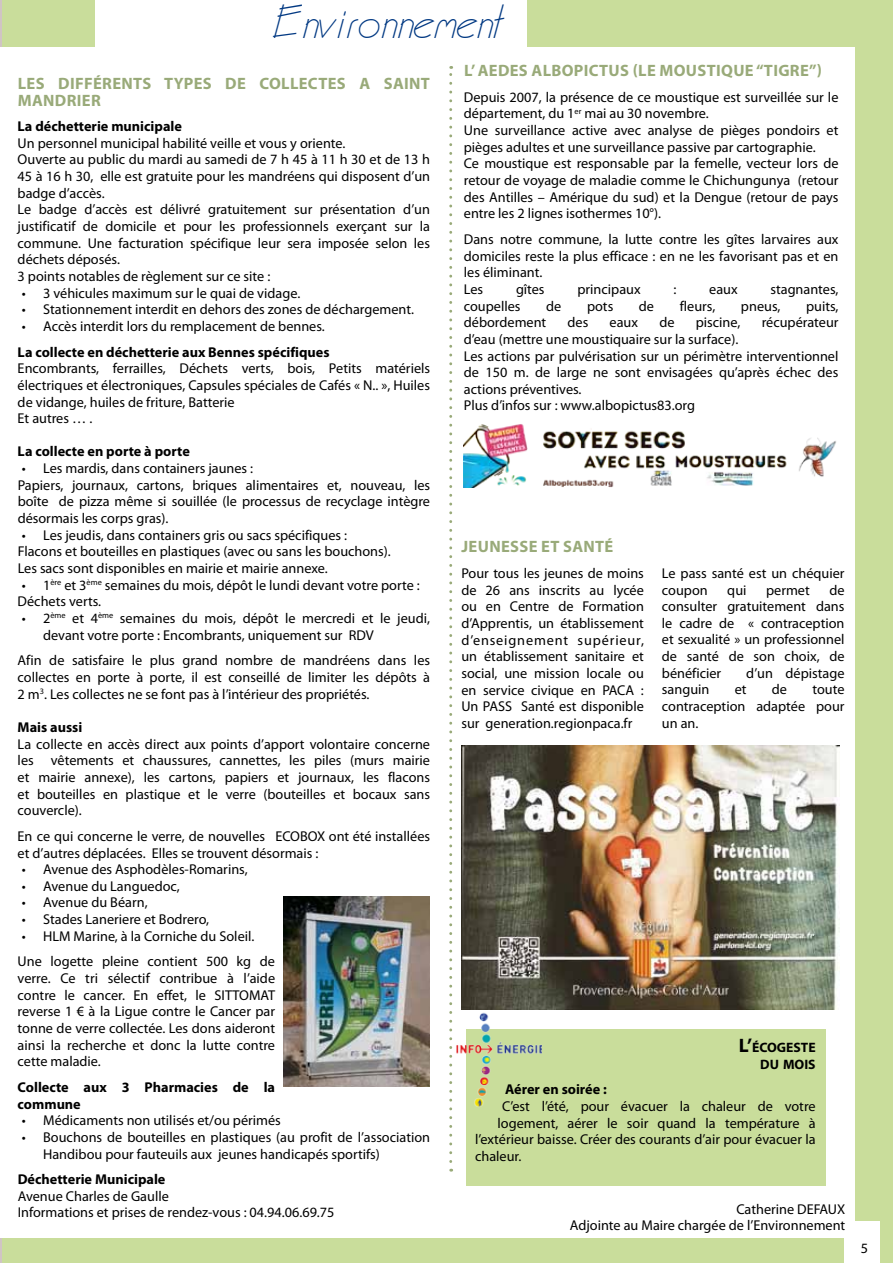
<style>
.page{position:relative;width:893px;height:1263px;background:#fff}
.page>*{position:absolute;margin:0;border:0;box-sizing:border-box;transform-origin:0 0}
.t1{font:40.5px "Country Blueprint";color:#003882}
.t2{font:700 16.5px "Myriad Pro";letter-spacing:.02em;color:#99aa79}
.t3{font:14.25px/16.6px "Myriad Pro";color:#000}
.t4{font:700 14.25px/16.6px "Myriad Pro";color:#000}
.t5{font:700 13.65px/16.5px "Myriad Pro";color:#000;text-align:right}
.s1{font-size:19.5px}
</style>
<div class="page">
<hr style="left:0;top:0;width:4px;height:1263px;background:#d0c4c4">
<div style="left:2px;top:0;width:891px;height:1263px;background:#c9dd9b"></div>
<div style="left:95px;top:0;width:432px;height:61px;background:#fff"></div>
<div style="left:0;top:47px;width:855px;height:1190px;background:#fff"></div>
<div style="left:844px;top:1222px;width:36px;height:41px;background:#fff"></div>
<img style="left:464px;top:424px;width:372px;height:63px">
<img style="left:284px;top:896px;width:145px;height:190px">
<img style="left:461px;top:746px;width:378px;height:264px">
<svg style="left:449px;top:66px;width:3px;height:1095px"></svg>
<div style="left:467px;top:1029px;width:359px;height:156px;background:#c9dd9b"></div>
<img style="left:449px;top:1006px;width:93px;height:103px">
<h1 class="t1" style="left:274px;top:-6px;width:233px">Environnement</h1>
<p class="t2" style="left:18px;top:73px;width:86px">LES DIFFÉREN</p>
<p class="t2" style="left:133px;top:73px;width:103px">TS TYPE S DE</p>
<p class="t2" style="left:259px;top:73px;width:20px">COLLE</p>
<p class="t2" style="left:308px;top:73px;width:123px">CTES A SAINT</p>
<p class="t2" style="left:18px;top:89px;width:36px">MANDRIER</p>
<p class="t4" style="left:18px;top:118px;width:166px">La déchetterie municipale</p>
<p class="t3" style="left:18px;top:134px;width:414px">Un personnel municipal habilité veille et vous y oriente.<br>Ouverte au public du mardi au samedi de 7 h 45 à 11 h 30 et de 13 h 45 à 16 h 30, elle est gratuite pour les mandréens qui disposent d’un badge d’accès.<br>Le badge d’accès est délivré gratuitement sur présentation d’un justificatif de domicile et pour les professionnels exerçant sur la commune. Une facturation spécifique leur sera imposée selon les déchets déposés.<br>3 points notables de règlement sur ce site :</p>
<p class="t3" style="left:22px;top:284px;width:280px">• 3 véhicules maximum sur le quai de vidage.</p>
<p class="t3" style="left:22px;top:301px;width:394px">• Stationnement interdit en dehors des zones de déchargement.</p>
<p class="t3" style="left:22px;top:318px;width:304px">• Accès interdit lors du remplacement de bennes.</p>
<p class="t4" style="left:18px;top:343px;width:313px">La collecte en déchetterie aux Bennes spécifiques</p>
<p class="t3" style="left:18px;top:360px;width:414px">Encombrants, ferrailles, Déchets verts, bois, Petits matériels électriques et électroniques, Capsules spéciales de Cafés « N.. », Huiles de vidange, huiles de friture, Batterie<br>Et autres … .</p>
<p class="t4" style="left:18px;top:443px;width:174px">La collecte en porte à porte</p>
<p class="t3" style="left:18px;top:460px;width:414px">• Les mardis, dans containers jaunes :<br>Papiers, journaux, cartons, briques alimentaires et, nouveau, les boîte de pizza même si souillée (le processus de recyclage intègre désormais les corps gras).</p>
<p class="t3" style="left:18px;top:526px;width:375px">• Les jeudis, dans containers gris ou sacs spécifiques :<br>Flacons et bouteilles en plastiques (avec ou sans les bouchons).<br>Les sacs sont disponibles en mairie et mairie annexe.</p>
<p class="t3" style="left:18px;top:576px;width:404px;text-indent:4px">• 1<sup>ère</sup> et 3<sup>ème</sup> semaines du mois, dépôt le lundi devant votre porte :<br>Déchets verts.</p>
<p class="t3" style="left:43px;top:610px;width:388px;text-indent:-21px">• 2<sup>ème</sup> et 4<sup>ème</sup> semaines du mois, dépôt le mercredi et le jeudi, devant votre porte : Encombrants, uniquement sur RDV</p>
<p class="t3" style="left:18px;top:652px;width:414px;text-align:justify">Afin de satisfaire le plus grand nombre de mandréens dans les collectes en porte à porte, il est conseillé de limiter les dépôts à 2 m<sup>3</sup>. Les collectes ne se font pas à l’intérieur des propriétés.</p>
<p class="t4" style="left:18px;top:718px;width:66px">Mais aussi</p>
<p class="t3" style="left:18px;top:735px;width:414px;text-align:justify">La collecte en accès direct aux points d’apport volontaire concerne les vêtements et chaussures, cannettes, les piles (murs mairie et mairie annexe), les cartons, papiers et journaux, les flacons et bouteilles en plastique et le verre (bouteilles et bocaux sans couvercle).</p>
<p class="t3" style="left:18px;top:827px;width:414px">En ce qui concerne le verre, de nouvelles ECOBOX ont été installées et d’autres déplacées. Elles se trouvent désormais :</p>
<p class="t3" style="left:22px;top:861px;width:227px">• Avenue des Asphodèles-Romarins,</p>
<p class="t3" style="left:22px;top:877px;width:159px">• Avenue du Languedoc,</p>
<p class="t3" style="left:22px;top:894px;width:127px">• Avenue du Béarn,</p>
<p class="t3" style="left:22px;top:911px;width:189px">• Stades Laneriere et Bodrero,</p>
<p class="t3" style="left:18px;top:923px;width:259px;line-height:25.7px">• HLM Marine, à la Corniche du Soleil.<br>Une logette pleine contient 500 kg de</p>
<p class="t3" style="left:18px;top:970px;width:259px;text-align:justify">verre. Ce tri sélectif contribue à l’aide contre le cancer. En effet, le SITTOMAT reverse 1 € à la Ligue contre le Cancer par tonne de verre collectée. Les dons aideront ainsi la recherche et donc la lutte contre cette maladie.</p>
<p class="t4" style="left:18px;top:1078px;width:259px">Collecte aux 3 Pharmacies de la commune</p>
<p class="t3" style="left:22px;top:1112px;width:260px">• Médicaments non utilisés et/ou périmés</p>
<p class="t3" style="left:43px;top:1128px;width:388px;text-indent:-21px">• Bouchons de bouteilles en plastiques (au profit de l’association<br>Handibou pour fauteuils aux jeunes handicapés sportifs)</p>
<p class="t4" style="left:18px;top:1170px;width:149px">Déchetterie Municipale</p>
<p class="t3" style="left:18px;top:1187px;width:318px">Avenue Charles de Gaulle<br>Informations et prises de rendez-vous : 04.94.06.69.75</p>
<p class="t2" style="left:464px;top:60px;width:36px">L’ AEDE</p>
<p class="t2" style="left:519px;top:60px;width:154px">S ALBOPICTUS (LE MOU</p>
<p class="t2" style="left:697px;top:60px;width:126px">STIQUE “TIGRE”)</p>
<p class="t3" style="left:464px;top:88px;width:376px">Depuis 2007, la présence de ce moustique est surveillée sur le département, du 1<sup>er</sup> mai au 30 novembre.<br>Une surveillance active avec analyse de pièges pondoirs et pièges adultes et une surveillance passive par cartographie.<br>Ce moustique est responsable par la femelle, vecteur lors de retour de voyage de maladie comme le Chichungunya (retour des Antilles – Amérique du sud) et la Dengue (retour de pays entre les 2 lignes isothermes 10°).</p>
<p class="t3" style="left:464px;top:231px;width:376px">Dans notre commune, la lutte contre les gîtes larvaires aux domiciles reste la plus efficace : en ne les favorisant pas et en les éliminant.<br>Les</p>
<p class="t3" style="left:516px;top:281px;width:30px">gîtes</p>
<p class="t3" style="left:577px;top:281px;width:65px">principaux</p>
<p class="t3" style="left:673px;top:281px;width:4px">:</p>
<p class="t3" style="left:709px;top:281px;width:30px">eaux</p>
<p class="t3" style="left:770px;top:281px;width:69px">stagnantes,</p>
<p class="t3" style="left:464px;top:297px;width:58px">coupelles</p>
<p class="t3" style="left:546px;top:297px;width:17px">de</p>
<p class="t3" style="left:587px;top:297px;width:28px">pots</p>
<p class="t3" style="left:639px;top:297px;width:17px">de</p>
<p class="t3" style="left:680px;top:297px;width:37px">fleurs,</p>
<p class="t3" style="left:741px;top:297px;width:41px">pneus,</p>
<p class="t3" style="left:806px;top:297px;width:34px">puits,</p>
<p class="t3" style="left:464px;top:314px;width:84px">débordement</p>
<p class="t3" style="left:567px;top:314px;width:22px">des</p>
<p class="t3" style="left:610px;top:314px;width:30px">eaux</p>
<p class="t3" style="left:659px;top:314px;width:17px">de</p>
<p class="t3" style="left:696px;top:314px;width:46px">piscine,</p>
<p class="t3" style="left:762px;top:314px;width:78px">récupérateur</p>
<p class="t3" style="left:464px;top:331px;width:376px">d’eau (mettre une moustiquaire sur la surface).<br>Les actions par pulvérisation sur un périmètre interventionnel de 150 m. de large ne sont envisagées qu’après échec des actions préventives.<br>Plus d’infos sur : www.albopictus83.org</p>
<p class="t2" style="left:462px;top:536px;width:11px">JEUNE</p>
<p class="t2" style="left:510px;top:536px;width:103px">SSE ET SANTÉ</p>
<p class="t3" style="left:461px;top:565px;width:184px;text-align:justify">Pour tous les jeunes de moins de 26 ans inscrits au lycée ou en Centre de Formation d’Apprentis, un établissement d’enseignement supérieur, un établissement sanitaire et social, une mission locale ou en service civique en PACA :<br>Un PASS Santé est disponible sur generation.regionpaca.fr</p>
<p class="t3" style="left:662px;top:564px;width:184px">Le pass santé est un chéquier coupon</p>
<p class="t3" style="left:662px;top:581px;width:184px;text-align:justify;text-indent:167px">de consulter gratuitement dans le cadre de « contraception et sexualité » un professionnel de santé de son choix, de bénéficier</p>
<p class="t3" style="left:727px;top:581px;width:21px">qui</p>
<p class="t3" style="left:766px;top:581px;width:45px">permet</p>
<p class="t3" style="left:746px;top:664px;width:100px">d’un dépistage</p>
<p class="t3" style="left:662px;top:681px;width:49px">sanguin</p>
<p class="t3" style="left:735px;top:681px;width:13px">et</p>
<p class="t3" style="left:772px;top:681px;width:17px">de</p>
<p class="t3" style="left:662px;top:681px;width:184px;text-align:justify;text-indent:150px">toute contraception adaptée pour un an.</p>
<p class="t5" style="left:739px;top:1039px;width:78px"><span class="s1">L’</span>ÉCOGESTE<br>DU MOIS</p>
<p class="t4" style="left:505px;top:1081px;width:103px">Aérer en soirée :</p>
<p class="t3" style="left:502px;top:1098px;width:315px">C’est l’été, pour évacuer la chaleur de votre</p>
<p class="t3" style="left:498px;top:1114px;width:320px">logement, aérer le soir quand la température à</p>
<p class="t3" style="left:475px;top:1131px;width:342px">l’extérieur baisse. Créer des courants d’air pour évacuer la</p>
<p class="t3" style="left:475px;top:1147px;width:48px">chaleur.</p>
<p class="t3" style="left:570px;top:1200px;width:277px;text-align:right">Catherine DEFAUX<br>Adjointe au Maire chargée de l’Environnement</p>
<p class="t3" style="left:861px;top:1240px;width:9px">5</p>
</div>
